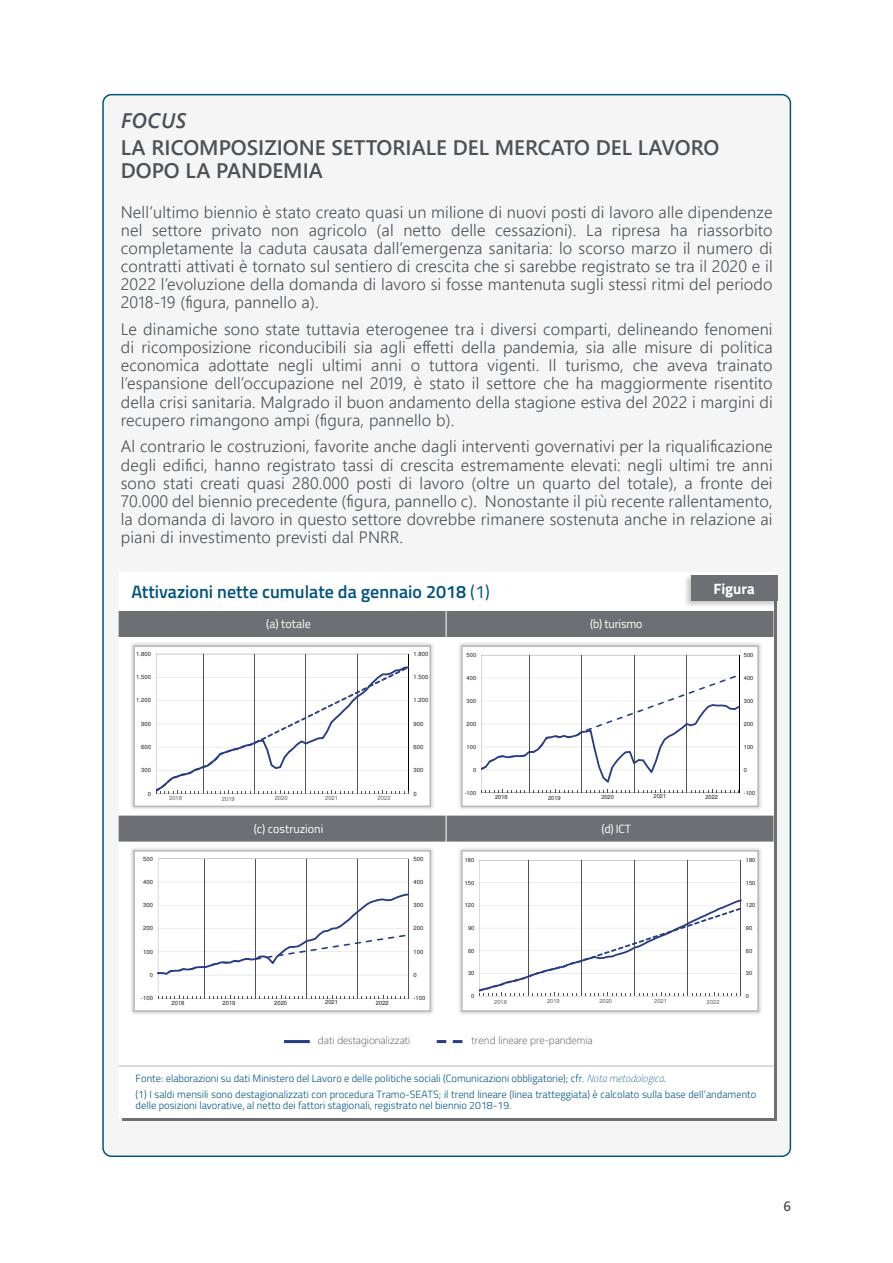
<style>
.page{position:relative;width:893px;height:1263px;background:#fff}
.page>*{position:absolute;margin:0;border:0;box-sizing:border-box;transform-origin:0 0}
.titolo_box{font:600 21px/23.1px "Segoe UI";color:#4b5157}
.titolo_box-2{font:italic 600 21px "Segoe UI";letter-spacing:.025em;color:#4b5157;scale:.96 1}
.CO_titolo_figura{font:600 18px "Titillium";color:#015382}
.paragrafo_box{font:300 16.5px/18.1px "Segoe UI";letter-spacing:.01em;color:#4b5157;text-align:justify}
.OC_label-figura{font:700 15px "Titillium";color:#fff}
.t1{font:600 13.5px "Segoe UI";color:#4b5157}
.CO_testatina_figura{font:12px "Titillium";color:#fff}
.CO_testatina_figura-2{font:12px "Titillium";letter-spacing:-.02em;color:#fff}
.OC_nota_figura{font:300 10.5px/11.2px "Titillium";color:#015382}
.nota_testo{font:300 10.5px "Segoe UI";color:#4b5157}
.t2{font:5.85px "Helvetica";color:#231f20}
.t3{font:5.85px "Helvetica";letter-spacing:-.005em;color:#636366}
.t4{font:5.7px "Helvetica";letter-spacing:-.005em;color:#231f20}
.t5{font:5.7px "Helvetica";letter-spacing:-.005em;color:#636366}
.s1{font-weight:400}
.s2{font-weight:100;font-style:italic}
</style>
<div class="page">
<div style="left:103px;top:95px;width:687px;height:1061px;background:#f4f5f4;border-radius:9px"></div>
<div style="left:119px;top:572px;width:654px;height:546px;background:#fff"></div>
<svg style="left:119px;top:611px;width:654px;height:231px;fill:#6c7075"></svg>
<svg style="left:446px;top:611px;width:1px;height:26px"></svg>
<hr style="left:446px;top:637px;width:1px;height:178px;background:#fff">
<svg style="left:446px;top:815px;width:1px;height:27px"></svg>
<hr style="left:446px;top:842px;width:1px;height:178px;background:#fff">
<hr style="left:119px;top:1066px;width:327px;height:1px;background:#b8b7ba">
<hr style="left:446px;top:1066px;width:327px;height:1px;background:#b8b7ba">
<div style="left:129px;top:642px;width:306px;height:169px;background:#231f20;opacity:.2"></div>
<div style="left:134px;top:646px;width:296px;height:160px;background:#fff"></div>
<svg style="left:156px;top:654px;width:253px;height:140px"></svg>
<div style="left:133px;top:645px;width:298px;height:162px;border:2px solid #b8b7ba"></div>
<div style="left:457px;top:642px;width:306px;height:169px;background:#231f20;opacity:.2"></div>
<div style="left:462px;top:646px;width:296px;height:160px;background:#fff"></div>
<svg style="left:481px;top:655px;width:259px;height:138px"></svg>
<div style="left:461px;top:645px;width:298px;height:162px;border:2px solid #b8b7ba"></div>
<div style="left:129px;top:846px;width:306px;height:170px;background:#231f20;opacity:.2"></div>
<div style="left:134px;top:851px;width:296px;height:160px;background:#fff"></div>
<hr style="left:158px;top:858px;width:251px;height:1px;background:#d1d2d2">
<hr style="left:409px;top:859px;width:1px;height:139px;background:#000001">
<svg style="left:158px;top:859px;width:251px;height:140px"></svg>
<div style="left:133px;top:850px;width:298px;height:162px;border:2px solid #b8b7ba"></div>
<div style="left:457px;top:846px;width:306px;height:170px;background:#231f20;opacity:.2"></div>
<div style="left:462px;top:851px;width:296px;height:160px;background:#fff"></div>
<hr style="left:479px;top:996px;width:262px;height:1px;background:#d1d2d2">
<hr style="left:741px;top:860px;width:1px;height:136px;background:#505355">
<svg style="left:479px;top:860px;width:262px;height:136px"></svg>
<div style="left:461px;top:850px;width:298px;height:162px;border:2px solid #b8b7ba"></div>
<div style="left:683px;top:574px;width:96px;height:34px;background:#231f20;opacity:.25"></div>
<div style="left:691px;top:575px;width:86px;height:26px;background:#6c7075"></div>
<hr style="left:284px;top:1040px;width:26px;height:3px;background:#263c84">
<svg style="left:437px;top:1040px;width:25px;height:3px"></svg>
<p class="titolo_box-2" style="left:121px;top:100px;width:69px">FOCUS</p>
<p class="titolo_box" style="left:121px;top:134px;width:600px">LA RICOMPOSIZIONE SETTORIALE DEL MERCATO DEL LAVORO<br>DOPO LA PANDEMIA</p>
<p class="paragrafo_box" style="left:121px;top:201px;width:653px">Nell’ultimo biennio è stato creato quasi un milione di nuovi posti di lavoro alle dipendenze nel settore privato non agricolo (al netto delle cessazioni). La ripresa ha riassorbito completamente la caduta causata dall’emergenza sanitaria: lo scorso marzo il numero di contratti attivati è tornato sul sentiero di crescita che si sarebbe registrato se tra il 2020 e il 2022 l’evoluzione della domanda di lavoro si fosse mantenuta sugli stessi ritmi del periodo 2018-19 (figura, pannello a).</p>
<p class="paragrafo_box" style="left:121px;top:318px;width:653px">Le dinamiche sono state tuttavia eterogenee tra i diversi comparti, delineando fenomeni di ricomposizione riconducibili sia agli effetti della pandemia, sia alle misure di politica economica adottate negli ultimi anni o tuttora vigenti. Il turismo, che aveva trainato l’espansione dell’occupazione nel 2019, è stato il settore che ha maggiormente risentito della crisi sanitaria. Malgrado il buon andamento della stagione estiva del 2022 i margini di recupero rimangono ampi (figura, pannello b).</p>
<p class="paragrafo_box" style="left:121px;top:436px;width:653px">Al contrario le costruzioni, favorite anche dagli interventi governativi per la riqualificazione degli edifici, hanno registrato tassi di crescita estremamente elevati: negli ultimi tre anni sono stati creati quasi 280.000 posti di lavoro (oltre un quarto del totale), a fronte dei 70.000 del biennio precedente (figura, pannello c). Nonostante il più recente rallentamento, la domanda di lavoro in questo settore dovrebbe rimanere sostenuta anche in relazione ai piani di investimento previsti dal PNRR.</p>
<p class="CO_titolo_figura" style="left:131px;top:578px;width:360px">Attivazioni nette cumulate da gennaio 2018 <span class="s1">(1)</span></p>
<p class="CO_testatina_figura" style="left:266px;top:615px;width:46px">(a) totale</p>
<p class="CO_testatina_figura-2" style="left:590px;top:615px;width:54px">(b) turismo</p>
<p class="OC_label-figura" style="left:713px;top:577px;width:43px">Figura</p>
<p class="t2" style="left:136px;top:650px;width:16px">1.800</p>
<p class="t2" style="left:414px;top:650px;width:16px">1.800</p>
<p class="t4" style="left:467px;top:651px;width:11px">500</p>
<p class="t4" style="left:744px;top:651px;width:11px">500</p>
<p class="t2" style="left:136px;top:674px;width:16px">1.500</p>
<p class="t2" style="left:414px;top:674px;width:16px">1.500</p>
<p class="t4" style="left:467px;top:675px;width:11px">400</p>
<p class="t4" style="left:744px;top:675px;width:11px">400</p>
<p class="t2" style="left:136px;top:697px;width:16px">1.200</p>
<p class="t2" style="left:414px;top:697px;width:16px">1.200</p>
<p class="t4" style="left:467px;top:697px;width:11px">300</p>
<p class="t4" style="left:744px;top:697px;width:11px">300</p>
<p class="t2" style="left:141px;top:720px;width:11px">900</p>
<p class="t2" style="left:414px;top:720px;width:11px">900</p>
<p class="t4" style="left:467px;top:720px;width:11px">200</p>
<p class="t4" style="left:744px;top:720px;width:11px">200</p>
<p class="t2" style="left:141px;top:743px;width:11px">600</p>
<p class="t2" style="left:414px;top:743px;width:11px">600</p>
<p class="t4" style="left:467px;top:743px;width:11px">100</p>
<p class="t4" style="left:744px;top:743px;width:11px">100</p>
<p class="t2" style="left:141px;top:767px;width:11px">300</p>
<p class="t2" style="left:414px;top:767px;width:11px">300</p>
<p class="t4" style="left:473px;top:766px;width:5px">0</p>
<p class="t4" style="left:744px;top:766px;width:5px">0</p>
<p class="t2" style="left:148px;top:790px;width:5px">0</p>
<p class="t3" style="left:169px;top:795px;width:15px">2018</p>
<p class="t3" style="left:222px;top:795px;width:15px">2019</p>
<p class="t3" style="left:275px;top:795px;width:14px">2020</p>
<p class="t3" style="left:325px;top:795px;width:15px">2021</p>
<p class="t3" style="left:378px;top:795px;width:15px">2022</p>
<p class="t2" style="left:414px;top:790px;width:5px">0</p>
<p class="t4" style="left:465px;top:789px;width:13px">-100</p>
<p class="t4" style="left:495px;top:793px;width:14px">2018</p>
<p class="t4" style="left:548px;top:794px;width:14px">2019</p>
<p class="t4" style="left:601px;top:794px;width:14px">2020</p>
<p class="t4" style="left:653px;top:793px;width:14px">2021</p>
<p class="t4" style="left:705px;top:794px;width:14px">2022</p>
<p class="t4" style="left:744px;top:789px;width:13px">-100</p>
<p class="CO_testatina_figura" style="left:254px;top:820px;width:71px">(c) costruzioni</p>
<p class="CO_testatina_figura" style="left:601px;top:820px;width:31px">(d) ICT</p>
<p class="t2" style="left:143px;top:855px;width:11px">500</p>
<p class="t2" style="left:414px;top:855px;width:11px">500</p>
<p class="t4" style="left:465px;top:856px;width:11px">180</p>
<p class="t4" style="left:746px;top:856px;width:11px">180</p>
<p class="t2" style="left:143px;top:878px;width:11px">400</p>
<p class="t2" style="left:414px;top:878px;width:11px">400</p>
<p class="t4" style="left:465px;top:879px;width:11px">150</p>
<p class="t4" style="left:746px;top:879px;width:11px">150</p>
<p class="t2" style="left:143px;top:902px;width:11px">300</p>
<p class="t2" style="left:414px;top:902px;width:11px">300</p>
<p class="t4" style="left:465px;top:902px;width:11px">120</p>
<p class="t4" style="left:746px;top:902px;width:11px">120</p>
<p class="t2" style="left:143px;top:925px;width:11px">200</p>
<p class="t2" style="left:414px;top:925px;width:11px">200</p>
<p class="t4" style="left:468px;top:924px;width:8px">90</p>
<p class="t4" style="left:746px;top:924px;width:8px">90</p>
<p class="t2" style="left:143px;top:948px;width:11px">100</p>
<p class="t2" style="left:414px;top:948px;width:11px">100</p>
<p class="t4" style="left:468px;top:947px;width:8px">60</p>
<p class="t4" style="left:746px;top:947px;width:8px">60</p>
<p class="t2" style="left:150px;top:971px;width:5px">0</p>
<p class="t2" style="left:414px;top:971px;width:5px">0</p>
<p class="t4" style="left:468px;top:970px;width:8px">30</p>
<p class="t4" style="left:746px;top:970px;width:8px">30</p>
<p class="t2" style="left:141px;top:995px;width:13px">-100</p>
<p class="t2" style="left:172px;top:999px;width:15px">2018</p>
<p class="t2" style="left:223px;top:999px;width:15px">2019</p>
<p class="t2" style="left:274px;top:999px;width:14px">2020</p>
<p class="t2" style="left:325px;top:999px;width:15px">2021</p>
<p class="t2" style="left:376px;top:999px;width:14px">2022</p>
<p class="t2" style="left:414px;top:995px;width:13px">-100</p>
<p class="t4" style="left:471px;top:992px;width:5px">0</p>
<p class="t5" style="left:494px;top:998px;width:14px">2018</p>
<p class="t5" style="left:547px;top:998px;width:14px">2019</p>
<p class="t5" style="left:599px;top:998px;width:14px">2020</p>
<p class="t5" style="left:654px;top:998px;width:14px">2021</p>
<p class="t5" style="left:707px;top:998px;width:14px">2022</p>
<p class="t4" style="left:746px;top:992px;width:5px">0</p>
<p class="nota_testo" style="left:318px;top:1031px;width:94px">dati destagionalizzati</p>
<p class="nota_testo" style="left:472px;top:1031px;width:123px">trend lineare pre-pandemia</p>
<p class="OC_nota_figura" style="left:136px;top:1072px;width:532px">Fonte: elaborazioni su dati Ministero del Lavoro e delle politiche sociali (Comunicazioni obbligatorie); cfr. <span class="s2">Nota metodologica</span>.</p>
<p class="OC_nota_figura" style="left:136px;top:1088px;width:622px">(1) I saldi mensili sono destagionalizzati con procedura Tramo-SEATS; il trend lineare (linea tratteggiata) è calcolato sulla base dell’andamento delle posizioni lavorative, al netto dei fattori stagionali, registrato nel biennio 2018-19.</p>
<p class="t1" style="left:784px;top:1193px;width:9px">6</p>
</div>
